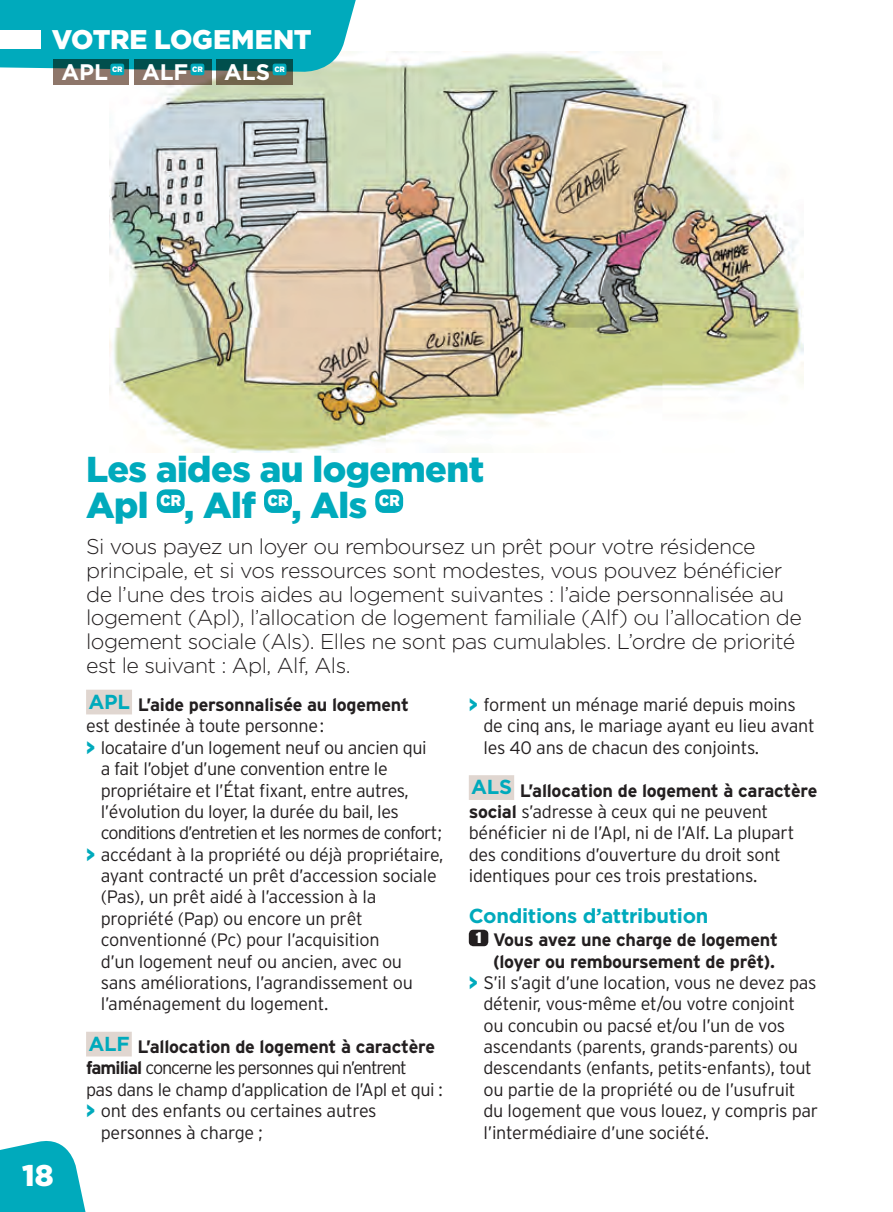
<style>
.page{position:relative;width:893px;height:1212px;background:#fff}
.page>*{position:absolute;margin:0;border:0;box-sizing:border-box;transform-origin:0 0}
._02_titre_couleur{font:900 36px/36px "Gotham";letter-spacing:-.015em;color:#00aabc}
.t1{font:900 29.93px "Gotham";color:#fff}
.t2{font:900 27px "Gotham";letter-spacing:-.015em;color:#fff}
.t3{font:700 22.5px "Gotham";letter-spacing:-.005em;color:#fff}
._01_chapo{font:300 21.38px/23.6px "Gotham";letter-spacing:-.025em;color:#231f20}
._04_intertitre{font:700 20.25px "Gotham";letter-spacing:-.015em;color:#00aabc}
._03_texte_courant{font:300 18px/21.4px "Interstate";letter-spacing:-.015em;color:#231f20}
._04_intertitre-2{font:300 18px/21.4px "Interstate";letter-spacing:-.015em;color:#231f20}
._04_intertitre-3{font:300 18px/21.4px "Interstate";letter-spacing:-.04em;color:#231f20}
._04_intertitre-4{font:700 18px/21.4px "Interstate";letter-spacing:-.015em;color:#231f20}
._03_texte_courant-2{font:700 18px/21.4px "Interstate";letter-spacing:-.015em;color:#231f20}
.t4{font:900 15.75px "Interstate";color:#fff}
.t5{font:900 15.53px "Interstate";color:#fff}
.t6{font:900 7.88px "Interstate";color:#fff}
.s1{font-family:"Gotham";font-size:20.25px;color:#00aabc}
.s2{font-weight:300}
.s3{font-weight:900;color:#00aabc}
.s4{font-family:"Gotham";font-weight:700;font-size:20.25px;color:#00aabc}
.s5{font-weight:700}
</style>
<div class="page">
<img style="left:109px;top:51px;width:695px;height:401px">
<svg style="left:0;top:0;width:367px;height:73px;background:#16b0c0"></svg>
<svg style="left:0;top:1141px;width:86px;height:71px;background:#24b6c5"></svg>
<div style="left:0;top:30px;width:40px;height:19px;background:#fff"></div>
<svg style="left:54px;top:59px;width:75px;height:26px;background:#59685f"></svg>
<div style="left:110px;top:64px;width:14px;height:11px;background:#00aabc;border-radius:2px"></div>
<svg style="left:216px;top:59px;width:76px;height:26px;background:#3f5c4e"></svg>
<svg style="left:134px;top:59px;width:77px;height:26px;background:#52665e"></svg>
<div style="left:191px;top:64px;width:13px;height:11px;background:#00aabc;border-radius:2px"></div>
<div style="left:273px;top:64px;width:13px;height:11px;background:#00aabc;border-radius:2px"></div>
<div style="left:86px;top:690px;width:46px;height:24px;background:#e0d6d0"></div>
<div style="left:86px;top:1032px;width:46px;height:24px;background:#e0d6d0"></div>
<div style="left:469px;top:775px;width:45px;height:25px;background:#e0d6d0"></div>
<div style="left:469px;top:930px;width:19px;height:16px;background:#231f20;border-radius:4px"></div>
<div style="left:157px;top:489px;width:28px;height:24px;background:#00aabc;border-radius:9px"></div>
<div style="left:264px;top:489px;width:28px;height:24px;background:#00aabc;border-radius:9px"></div>
<div style="left:375px;top:489px;width:28px;height:24px;background:#00aabc;border-radius:9px"></div>
<p class="t2" style="left:52px;top:21px;width:261px">VOTRE LOGEMENT</p>
<p class="t3" style="left:62px;top:57px;width:48px">APL</p>
<p class="t6" style="left:112px;top:64px;width:12px">CR</p>
<p class="t3" style="left:142px;top:57px;width:48px">ALF</p>
<p class="t6" style="left:192px;top:64px;width:12px">CR</p>
<p class="t3" style="left:224px;top:57px;width:48px">ALS</p>
<p class="t6" style="left:274px;top:64px;width:12px">CR</p>
<p class="_02_titre_couleur" style="left:86px;top:451px;width:400px">Les aides au logement<br>Apl</p>
<p class="t4" style="left:160px;top:491px;width:23px">CR</p>
<p class="_02_titre_couleur" style="left:184px;top:487px;width:73px">, Alf</p>
<p class="t4" style="left:267px;top:491px;width:23px">CR</p>
<p class="_02_titre_couleur" style="left:291px;top:487px;width:77px">, Als</p>
<p class="t4" style="left:379px;top:491px;width:23px">CR</p>
<p class="_01_chapo" style="left:86px;top:534px;width:717px">Si vous payez un loyer ou remboursez un prêt pour votre résidence principale, et si vos ressources sont modestes, vous pouvez bénéficier de l’une des trois aides au logement suivantes : l’aide personnalisée au logement (Apl), l’allocation de logement familiale (Alf) ou l’allocation de logement sociale (Als). Elles ne sont pas cumulables. L’ordre de priorité est le suivant : Apl, Alf, Als.</p>
<p class="t1" style="left:22px;top:1155px;width:33px">18</p>
<p class="_04_intertitre-4" style="left:86px;top:694px;width:324px"><span class="s1">APL</span> L’aide personnalisée au logement <span class="s2">est destinée à toute personne:</span></p>
<p class="_03_texte_courant" style="left:101px;top:737px;width:343px;text-indent:-15px"><span class="s3">&gt;</span> locataire d’un logement neuf ou ancien qui<br>a fait l’objet d’une convention entre le propriétaire et l’État fixant, entre autres, l’évolution du loyer, la durée du bail, les conditions d’entretien et les normes de confort;</p>
<p class="_03_texte_courant" style="left:101px;top:843px;width:344px;text-indent:-15px"><span class="s3">&gt;</span> accédant à la propriété ou déjà propriétaire, ayant contracté un prêt d’accession sociale (Pas), un prêt aidé à l’accession à la propriété (Pap) ou encore un prêt conventionné (Pc) pour l’acquisition<br>d’un logement neuf ou ancien, avec ou<br>sans améliorations, l’agrandissement ou l’aménagement du logement.</p>
<p class="_04_intertitre-3" style="left:86px;top:1036px;width:358px"><span class="s4">ALF</span> <span class="s5">L’allocation de logement à caractère familial</span> concerne les personnes qui n’entrent<br>pas dans le champ d’application de l’Apl et qui :</p>
<p class="_04_intertitre-2" style="left:101px;top:1100px;width:277px;text-indent:-15px"><span class="s3">&gt;</span> ont des enfants ou certaines autres personnes à charge ;</p>
<p class="_03_texte_courant" style="left:483px;top:694px;width:333px;text-indent:-15px"><span class="s3">&gt;</span> forment un ménage marié depuis moins de cinq ans, le mariage ayant eu lieu avant les 40 ans de chacun des conjoints.</p>
<p class="_04_intertitre-2" style="left:469px;top:779px;width:350px"><span class="s4">ALS</span> <span class="s5">L’allocation de logement à caractère social</span> s’adresse à ceux qui ne peuvent bénéficier ni de l’Apl, ni de l’Alf. La plupart des conditions d’ouverture du droit sont identiques pour ces trois prestations.</p>
<p class="_04_intertitre" style="left:469px;top:902px;width:241px">Conditions d’attribution</p>
<p class="t5" style="left:476px;top:928px;width:8px">1</p>
<p class="_03_texte_courant-2" style="left:493px;top:929px;width:286px">Vous avez une charge de logement (loyer ou remboursement de prêt).</p>
<p class="_03_texte_courant" style="left:483px;top:972px;width:336px;text-indent:-15px"><span class="s3">&gt;</span> S’il s’agit d’une location, vous ne devez pas détenir, vous-même et/ou votre conjoint ou concubin ou pacsé et/ou l’un de vos ascendants (parents, grands-parents) ou descendants (enfants, petits-enfants), tout ou partie de la propriété ou de l’usufruit du logement que vous louez, y compris par l’intermédiaire d’une société.</p>
</div>
